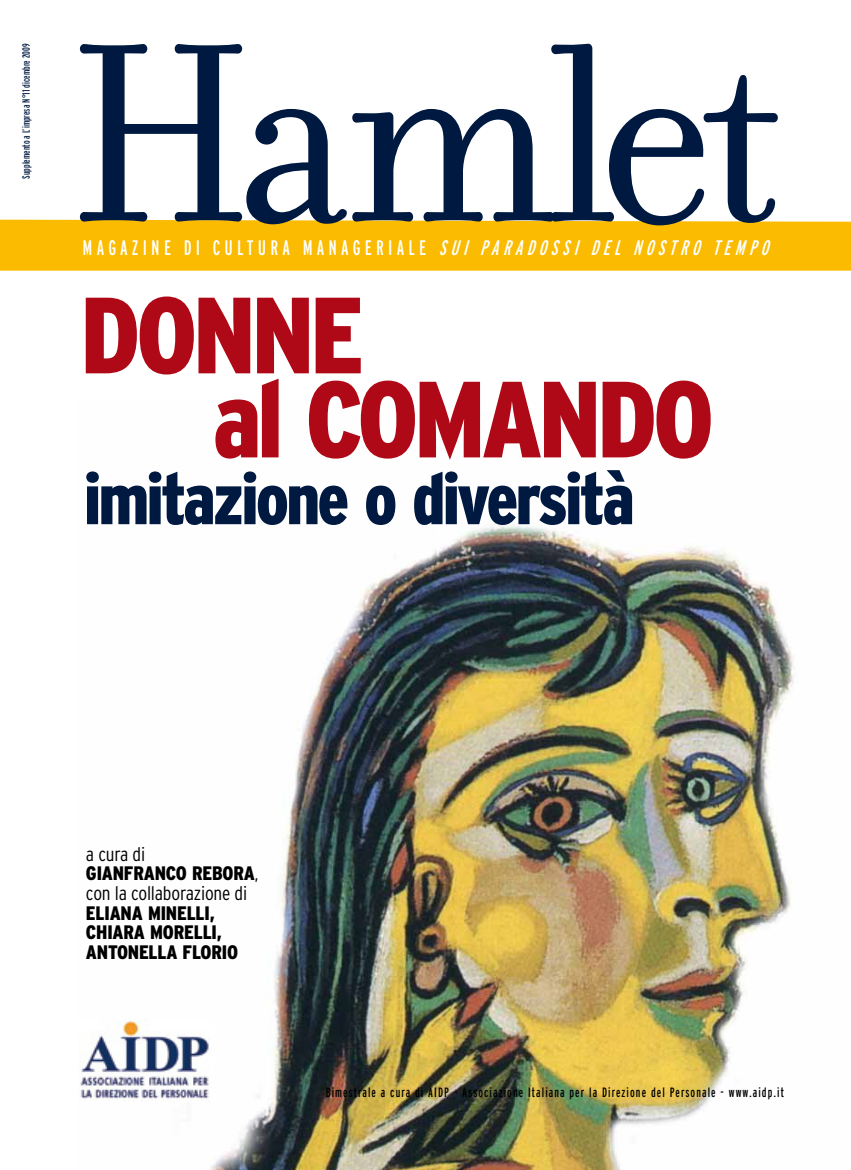
<style>
.page{position:relative;width:851px;height:1170px;background:#fff}
.page>*{position:absolute;margin:0;border:0;box-sizing:border-box;transform-origin:0 0}
.t1{font:900 condensed 108px/84px "Interstate";letter-spacing:-.04em;color:#af0917}
.t2{font:900 condensed 72px "Interstate";letter-spacing:-.04em;color:#001941}
.t3{font:extra-condensed 21px "Interstate";letter-spacing:.2em;color:#fff}
.t4{font:900 condensed 19.5px/19.5px "Interstate";letter-spacing:-.01em;color:#000}
.t5{font:300 condensed 19.5px/19.5px "Interstate";letter-spacing:-.01em;color:#000}
.t6{font:extra-condensed 13.5px "Interstate";letter-spacing:.08em;color:#000}
.t7{font:extra-condensed 10.5px "Interstate";color:#001941}
.s1{font-style:italic}
.s2{font-weight:900}
</style>
<div class="page">
<img style="left:133px;top:524px;width:661px;height:645px">
<div style="left:0;top:220px;width:850px;height:50px;background:#fabb00"></div>
<svg style="left:80px;top:44px;width:697px;height:181px"></svg>
<img style="left:79px;top:1019px;width:133px;height:82px">
<p class="t7" style="left:20px;top:179px;width:137px;rotate:-90deg">Supplemento a L’impresa N°11 dicembre 2009</p>
<h3 class="t3" style="left:83px;top:236px;width:693px">MAGAZINE DI CULTURA MANAGERIALE <span class="s1">SUI PARADOSSI DEL NOSTRO TEMPO</span></h3>
<h1 class="t1" style="left:213px;top:293px;width:503px;text-indent:-132px">DONNE<br>al COMANDO</h1>
<h2 class="t2" style="left:84px;top:459px;width:552px">imitazione o diversità</h2>
<h3 class="t5" style="left:86px;top:844px;width:61px">a cura di</h3>
<h3 class="t4" style="left:86px;top:863px;width:70px">Gianfranco</h3>
<h3 class="t5" style="left:86px;top:863px;width:174px;text-indent:106px"><span class="s2">Rebora</span>, con la collaborazione di</h3>
<h3 class="t4" style="left:86px;top:902px;width:154px">ELIANA MINELLI,<br>CHIARA MORELLI,<br>ANTONELLA FLORIO</h3>
<p class="t6" style="left:325px;top:1084px;width:460px">Bimestrale a cura di AIDP - Associazione Italiana per la Direzione del Personale - www.aidp.it</p>
</div>
